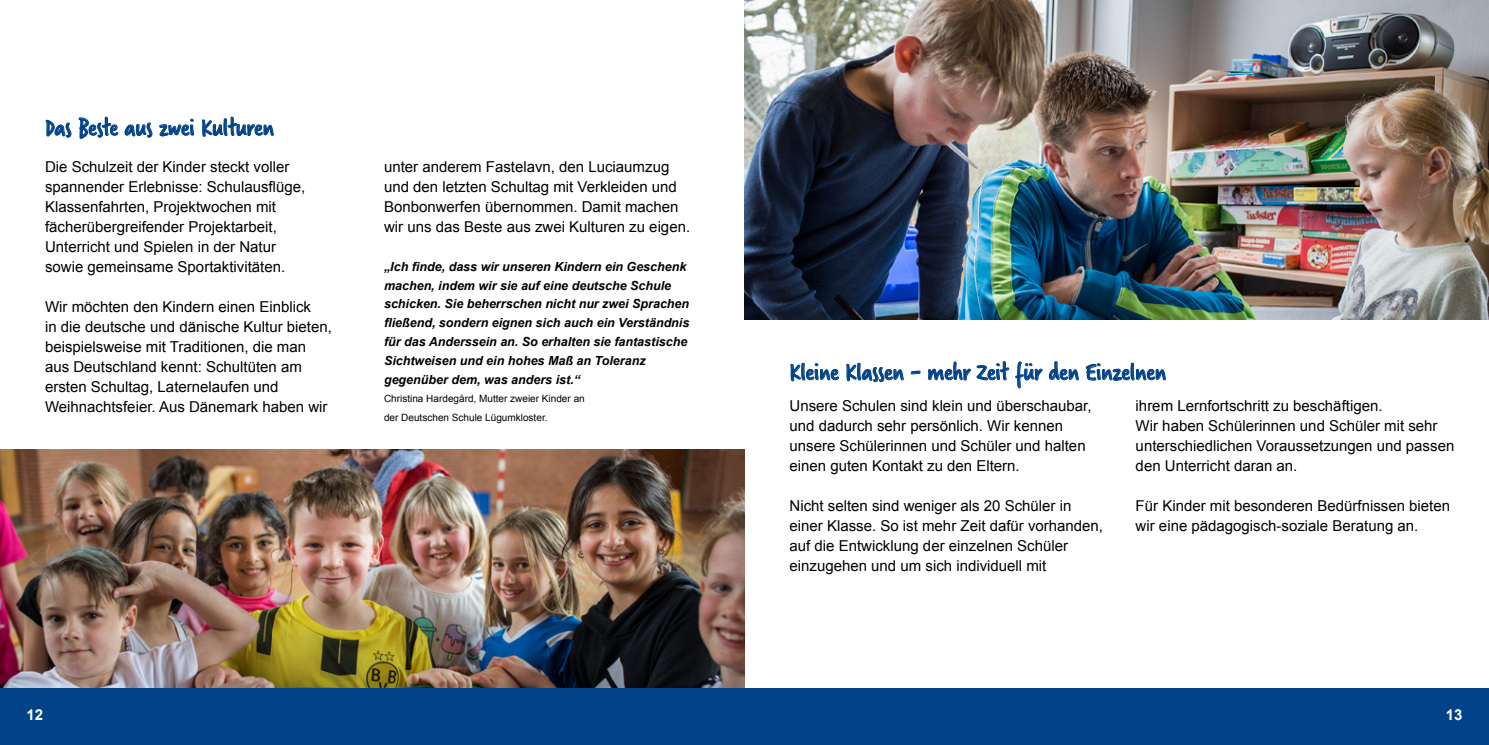
<style>
.page{position:relative;width:1489px;height:745px;background:#fff}
.page>*{position:absolute;margin:0;border:0;box-sizing:border-box;transform-origin:0 0}
.t1{font:26.25px "Verveine";color:#014289}
.t2{font:15px/20px "Arial";color:#000}
.t3{font:700 15px "Arial";color:#fff}
.t4{font:italic 700 12.5px/18.8px "Arial";color:#000}
.t5{font:10px/18.8px "Arial";color:#000}
</style>
<div class="page">
<img style="left:0;top:449px;width:744px;height:238px">
<svg style="left:45px;top:120px;width:27px;height:18px"></svg>
<svg style="left:78px;top:116px;width:40px;height:23px"></svg>
<svg style="left:124px;top:122px;width:29px;height:16px"></svg>
<svg style="left:159px;top:118px;width:35px;height:18px"></svg>
<svg style="left:202px;top:116px;width:72px;height:21px"></svg>
<img style="left:744px;top:0;width:744px;height:319px">
<svg style="left:790px;top:362px;width:49px;height:19px"></svg>
<svg style="left:846px;top:362px;width:58px;height:20px"></svg>
<svg style="left:910px;top:370px;width:10px;height:4px"></svg>
<svg style="left:928px;top:361px;width:81px;height:19px"></svg>
<svg style="left:1015px;top:361px;width:27px;height:27px"></svg>
<svg style="left:1048px;top:361px;width:31px;height:19px"></svg>
<svg style="left:1085px;top:362px;width:81px;height:19px"></svg>
<div style="left:0;top:687px;width:759px;height:57px;background:#014289"></div>
<div style="left:699px;top:687px;width:789px;height:57px;background:#014289"></div>
<p class="t1" style="left:45px;top:109px;width:230px">Das Beste aus zwei Kulturen</p>
<p class="t2" style="left:45px;top:157px;width:262px">Die Schulzeit der Kinder steckt voller spannender Erlebnisse: Schulausflüge, Klassenfahrten, Projektwochen mit fächerübergreifender Projektarbeit, Unterricht und Spielen in der Natur sowie gemeinsame Sportaktivitäten.</p>
<p class="t2" style="left:45px;top:297px;width:288px">Wir möchten den Kindern einen Einblick<br>in die deutsche und dänische Kultur bieten, beispielsweise mit Traditionen, die man aus Deutschland kennt: Schultüten am ersten Schultag, Laternelaufen und Weihnachtsfeier. Aus Dänemark haben wir</p>
<p class="t2" style="left:384px;top:157px;width:307px">unter anderem Fastelavn, den Luciaumzug und den letzten Schultag mit Verkleiden und Bonbonwerfen übernommen. Damit machen wir uns das Beste aus zwei Kulturen zu eigen.</p>
<p class="t4" style="left:384px;top:257px;width:307px">„Ich finde, dass wir unseren Kindern ein Geschenk machen, indem wir sie auf eine deutsche Schule schicken. Sie beherrschen nicht nur zwei Sprachen fließend, sondern eignen sich auch ein Verständnis für das Anderssein an. So erhalten sie fantastische Sichtweisen und ein hohes Maß an Toleranz gegenüber dem, was anders ist.“</p>
<p class="t5" style="left:384px;top:389px;width:202px">Christina Hardegård, Mutter zweier Kinder an der Deutschen Schule Lügumkloster.</p>
<p class="t1" style="left:789px;top:353px;width:378px">Kleine Klassen - mehr Zeit für den Einzelnen</p>
<p class="t2" style="left:789px;top:396px;width:303px">Unsere Schulen sind klein und überschaubar, und dadurch sehr persönlich. Wir kennen unsere Schülerinnen und Schüler und halten einen guten Kontakt zu den Eltern.</p>
<p class="t2" style="left:789px;top:496px;width:315px">Nicht selten sind weniger als 20 Schüler in einer Klasse. So ist mehr Zeit dafür vorhanden, auf die Entwicklung der einzelnen Schüler einzugehen und um sich individuell mit</p>
<p class="t2" style="left:1135px;top:396px;width:248px">ihrem Lernfortschritt zu beschäftigen.</p>
<p class="t2" style="left:1135px;top:416px;width:320px">Wir haben Schülerinnen und Schüler mit sehr unterschiedlichen Voraussetzungen und passen den Unterricht daran an.</p>
<p class="t2" style="left:1135px;top:496px;width:316px">Für Kinder mit besonderen Bedürfnissen bieten wir eine pädagogisch-soziale Beratung an.</p>
<p class="t3" style="left:27px;top:704px;width:18px">12</p>
<p class="t3" style="left:1445px;top:704px;width:18px">13</p>
</div>
